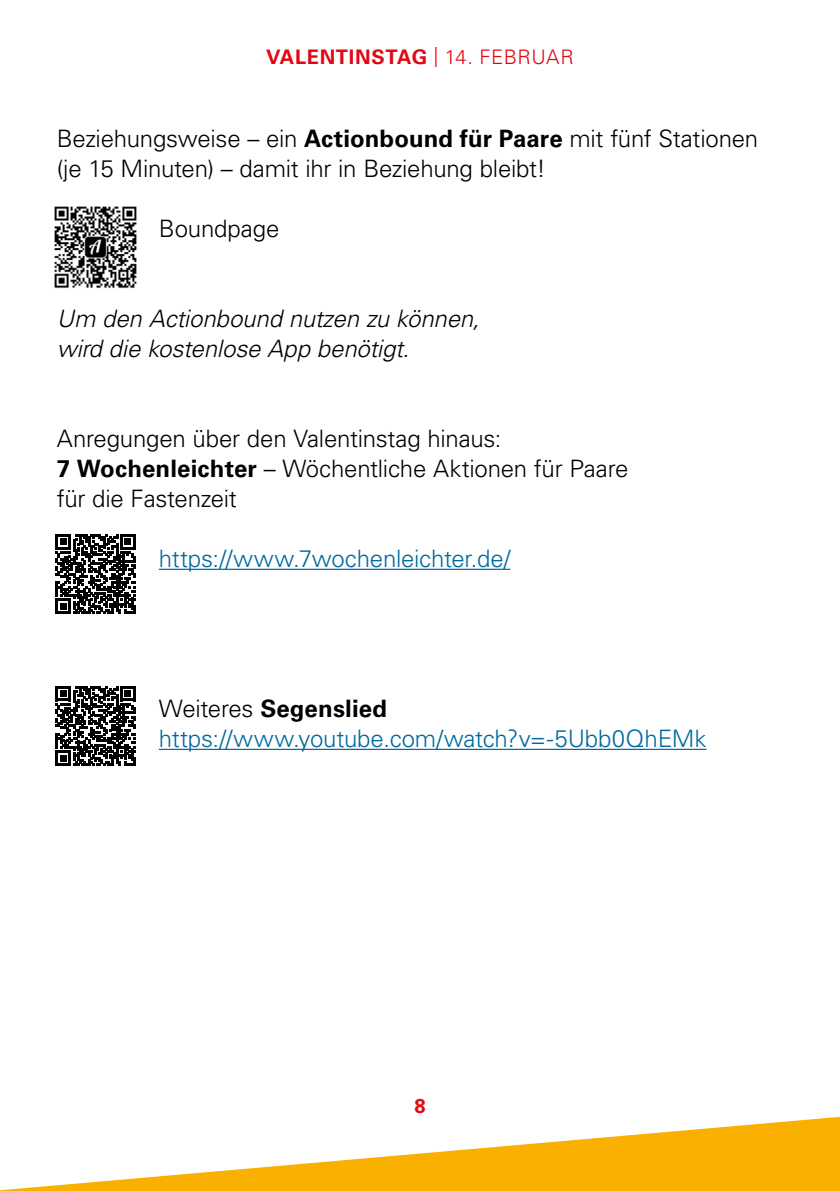
<style>
.page{position:relative;width:840px;height:1191px;background:#fff}
.page>*{position:absolute;margin:0;border:0;box-sizing:border-box;transform-origin:0 0}
.t1{font:300 24px/30px "Univers LT Std";letter-spacing:-.01em;color:#000}
.t2{font:300 24px/30px "Univers LT Std";letter-spacing:-.005em;color:#00699e}
.t3{font:italic 300 24px/30px "Univers LT Std";letter-spacing:-.005em;color:#000}
.t4{font:700 20px "Univers LT Std";letter-spacing:.03em;color:#e30613}
.s1{font-weight:300}
.s2{font-weight:700}
.s3{color:#000}
.s4{font-weight:700;color:#000}
</style>
<div class="page">
<svg style="left:0;top:1117px;width:839px;height:74px"></svg>
<hr style="left:159px;top:568px;width:351px;height:2px;background:#00699e">
<hr style="left:159px;top:748px;width:547px;height:2px;background:#00699e">
<svg style="left:56px;top:534px;width:79px;height:80px"></svg>
<img style="left:54px;top:206px;width:83px;height:82px">
<svg style="left:56px;top:686px;width:79px;height:79px"></svg>
<p class="t4" style="left:266px;top:45px;width:309px">VALENTINSTAG <span class="s1">| 14. FEBRUAR</span></p>
<p class="t1" style="left:57px;top:123px;width:702px">Beziehungsweise – ein <span class="s2">Actionbound für Paare</span> mit fünf Stationen (je 15 Minuten) – damit ihr in Beziehung bleibt!</p>
<p class="t1" style="left:159px;top:213px;width:122px">Boundpage</p>
<p class="t3" style="left:57px;top:303px;width:424px">Um den Actionbound nutzen zu können, wird die kostenlose App benötigt.</p>
<p class="t1" style="left:57px;top:423px;width:573px">Anregungen über den Valentinstag hinaus:<br><span class="s2">7 Wochenleichter</span> – Wöchentliche Aktionen für Paare für die Fastenzeit</p>
<p class="t2" style="left:159px;top:543px;width:353px">https://www.7wochenleichter.de/</p>
<p class="t2" style="left:159px;top:693px;width:548px"><span class="s3">Weiteres</span> <span class="s4">Segenslied </span>https://www.youtube.com/watch?v=-5Ubb0QhEMk</p>
<p class="t4" style="left:414px;top:1094px;width:13px">8</p>
</div>
